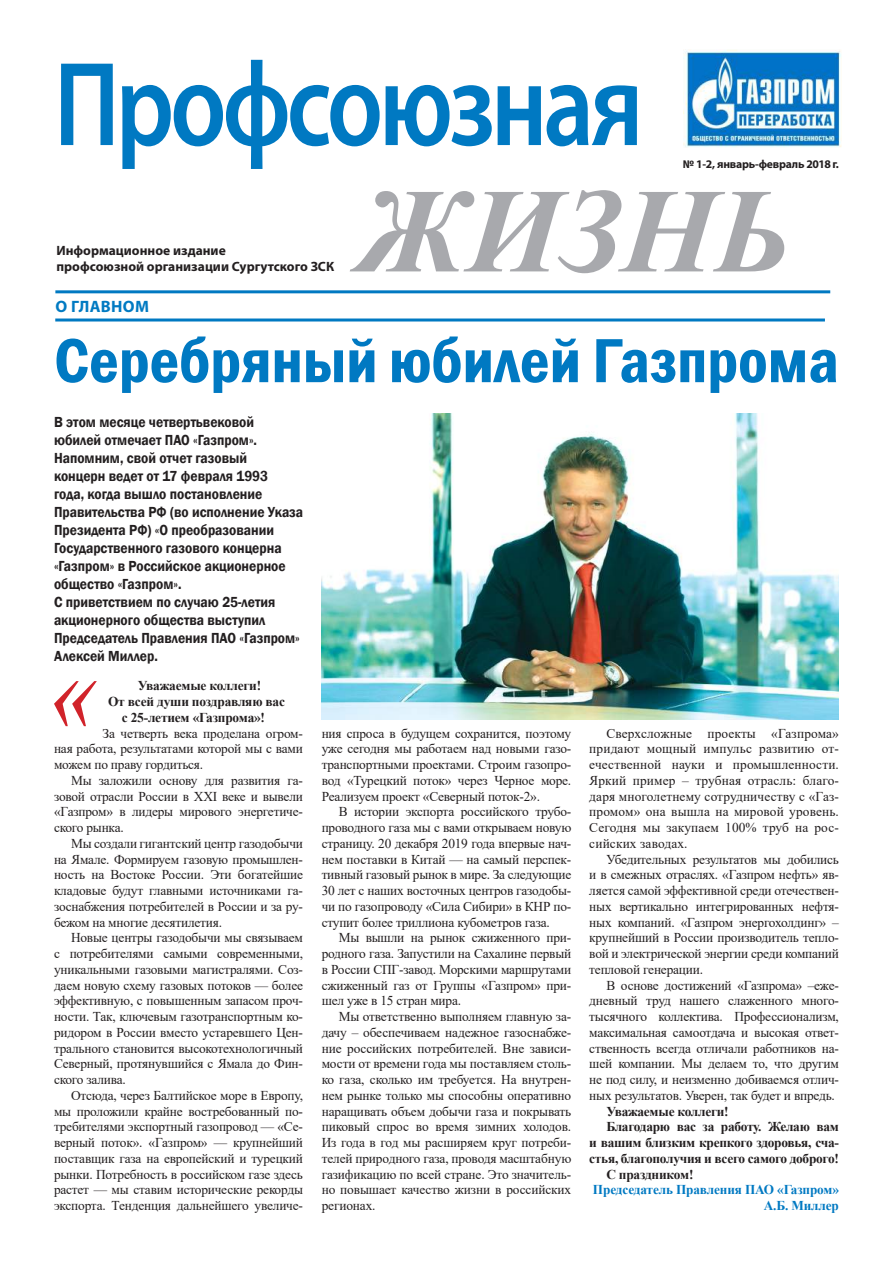
<style>
.page{position:relative;width:893px;height:1263px;background:#fff}
.page>*{position:absolute;margin:0;border:0;box-sizing:border-box;transform-origin:0 0}
.t1{font:italic 700 120px "Times New Roman";color:#a8a9ad}
.t2{font:600 condensed 64.5px "Franklin Gothic";color:#0079c2}
.t3{font:700 16.5px "Myriad Pro";letter-spacing:.02em;color:#007ac2}
.t4{font:600 15px/18px "Franklin Gothic";color:#231f20;scale:.9 1}
.t5{font:13.5px/15.8px "Times New Roman";letter-spacing:-.015em;color:#231f20;text-align:justify}
.t6{font:700 13.5px/15.8px "Times New Roman";letter-spacing:-.02em;color:#231f20;text-align:center}
.t7{font:700 13.5px/16.2px "Myriad Pro";color:#231f20}
.t8{font:700 13.5px/15.8px "Times New Roman";letter-spacing:-.01em;color:#0079c2;text-align:right}
.t9{font:700 11.7px "Myriad Pro";letter-spacing:-.02em;color:#231f20}
</style>
<div class="page">
<hr style="left:55px;top:290px;width:775px;height:3px;background:#0079c2">
<hr style="left:55px;top:318px;width:770px;height:3px;background:#0079c2">
<img style="left:683px;top:49px;width:159px;height:98px">
<svg style="left:61px;top:60px;width:576px;height:109px"></svg>
<img style="left:322px;top:414px;width:517px;height:306px">
<svg style="left:54px;top:681px;width:43px;height:45px"></svg>
<p class="t7" style="left:56px;top:242px;width:279px">Информационное издание<br>профсоюзной организации Сургутского ЗСК</p>
<p class="t3" style="left:56px;top:296px;width:95px">О ГЛАВНОМ</p>
<p class="t9" style="left:683px;top:157px;width:158px">№ 1-2, январь-февраль 2018 г.</p>
<h1 class="t1" style="left:357px;top:148px;width:436px">ЖИЗНЬ</h1>
<h2 class="t2" style="left:54px;top:318px;width:786px">Серебряный юбилей Газпрома</h2>
<p class="t4" style="left:54px;top:413px;width:278px">В этом месяце четвертьвековой юбилей отмечает ПАО «Газпром».<br>Напомним, свой отчет газовый<br>концерн ведет от 17 февраля 1993<br>года, когда вышло постановление<br>Правительства РФ (во исполнение Указа<br>Президента РФ) «О преобразовании<br>Государственного газового концерна «Газпром» в Российское акционерное общество «Газпром».<br>С приветствием по случаю 25-летия акционерного общества выступил<br>Председатель Правления ПАО «Газпром»<br>Алексей Миллер.</p>
<p class="t6" style="left:108px;top:677px;width:178px">Уважаемые коллеги!<br>От всей души поздравляю вас с 25-летием «Газпрома»!</p>
<p class="t5" style="left:54px;top:725px;width:251px;text-indent:49px">За четверть века проделана огром&shy;ная работа, результатами которой мы с вами можем по праву гордиться.</p>
<p class="t5" style="left:54px;top:772px;width:251px;text-indent:17px">Мы заложили основу для развития га&shy;зовой отрасли России в XXI веке и вывели «Газпром» в лидеры мирового энергетиче&shy;ского рынка.</p>
<p class="t5" style="left:54px;top:835px;width:251px;text-indent:17px">Мы создали гигантский центр газодобычи на Ямале. Формируем газовую промышлен&shy;ность на Востоке России. Эти богатейшие кладовые будут главными источниками га&shy;зоснабжения потребителей в России и за ру&shy;бежом на многие десятилетия.</p>
<p class="t5" style="left:54px;top:929px;width:251px;text-indent:17px">Новые центры газодобычи мы связываем с потребителями самыми современными, уникальными газовыми магистралями. Соз&shy;даем новую схему газовых потоков — более эффективную, с повышенным запасом проч&shy;ности. Так, ключевым газотранспортным ко&shy;ридором в России вместо устаревшего Цен&shy;трального становится высокотехнологичный Северный, протянувшийся с Ямала до Фин&shy;ского залива.</p>
<p class="t5" style="left:54px;top:1087px;width:251px;text-indent:17px">Отсюда, через Балтийское море в Европу, мы проложили крайне востребованный по&shy;требителями экспортный газопровод — «Се&shy;верный поток». «Газпром» — крупнейший поставщик газа на европейский и турецкий рынки. Потребность в российском газе здесь растет — мы ставим исторические рекорды экспорта. Тенденция дальнейшего увеличе-</p>
<p class="t5" style="left:322px;top:725px;width:251px">ния спроса в будущем сохранится, поэтому уже сегодня мы работаем над новыми газо&shy;транспортными проектами. Строим газопро&shy;вод «Турецкий поток» через Черное море.<br>Реализуем проект «Северный поток-2».</p>
<p class="t5" style="left:322px;top:803px;width:251px;text-indent:17px">В истории экспорта российского трубо&shy;проводного газа мы с вами открываем новую страницу. 20 декабря 2019 года впервые нач&shy;нем поставки в Китай — на самый перспек&shy;тивный газовый рынок в мире. За следующие 30 лет с наших восточных центров газодобы&shy;чи по газопроводу «Сила Сибири» в КНР по&shy;ступит более триллиона кубометров газа.</p>
<p class="t5" style="left:322px;top:929px;width:251px;text-indent:17px">Мы вышли на рынок сжиженного при&shy;родного газа. Запустили на Сахалине первый в России СПГ-завод. Морскими маршрутами сжиженный газ от Группы «Газпром» при&shy;шел уже в 15 стран мира.</p>
<p class="t5" style="left:322px;top:1008px;width:251px;text-indent:17px">Мы ответственно выполняем главную за&shy;дачу – обеспечиваем надежное газоснабже&shy;ние российских потребителей. Вне зависи&shy;мости от времени года мы поставляем столь&shy;ко газа, сколько им требуется. На внутрен&shy;нем рынке только мы способны оперативно наращивать объем добычи газа и покрывать пиковый спрос во время зимних холодов.<br>Из года в год мы расширяем круг потреби&shy;телей природного газа, проводя масштабную газификацию по всей стране. Это значитель&shy;но повышает качество жизни в российских регионах.</p>
<p class="t5" style="left:589px;top:725px;width:251px;text-indent:17px">Сверхсложные проекты «Газпрома» придают мощный импульс развитию от&shy;ечественной науки и промышленности.<br>Яркий пример – трубная отрасль: благо&shy;даря многолетнему сотрудничеству с «Газ&shy;промом» она вышла на мировой уровень.<br>Сегодня мы закупаем 100% труб на рос&shy;сийских заводах.</p>
<p class="t5" style="left:589px;top:851px;width:251px;text-indent:17px">Убедительных результатов мы добились и в смежных отраслях. «Газпром нефть» яв&shy;ляется самой эффективной среди отечествен&shy;ных вертикально интегрированных нефтя&shy;ных компаний. «Газпром энергохолдинг» – крупнейший в России производитель тепло&shy;вой и электрической энергии среди компаний тепловой генерации.</p>
<p class="t5" style="left:589px;top:977px;width:251px;text-indent:17px">В основе достижений «Газпрома» –еже&shy;дневный труд нашего слаженного много&shy;тысячного коллектива. Профессионализм, максимальная самоотдача и высокая ответ&shy;ственность всегда отличали работников на&shy;шей компании. Мы делаем то, что другим не под силу, и неизменно добиваемся отлич&shy;ных результатов. Уверен, так будет и впредь.</p>
<p class="t6" style="left:606px;top:1103px;width:124px">Уважаемые коллеги!</p>
<p class="t6" style="left:606px;top:1119px;width:234px">Благодарю вас за работу. Желаю вам</p>
<p class="t6" style="left:589px;top:1134px;width:251px">и вашим близким крепкого здоровья, сча-</p>
<p class="t6" style="left:589px;top:1150px;width:251px">стья, благополучия и всего самого доброго!</p>
<p class="t6" style="left:606px;top:1166px;width:89px">С праздником!</p>
<p class="t8" style="left:593px;top:1182px;width:247px">Председатель Правления ПАО «Газпром»<br>А.Б. Миллер</p>
</div>
